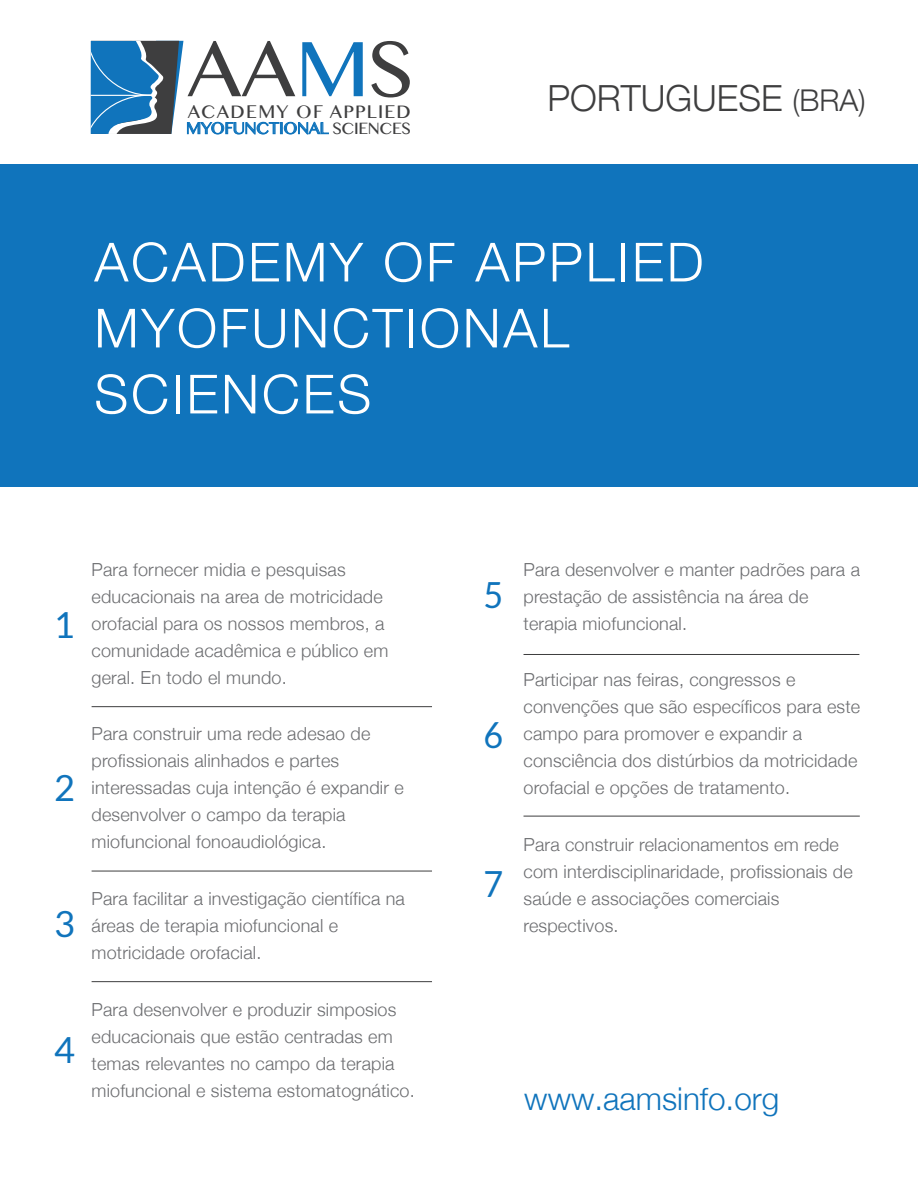
<style>
.page{position:relative;width:918px;height:1188px;background:#fff}
.page>*{position:absolute;margin:0;border:0;box-sizing:border-box;transform-origin:0 0}
.t1{font:300 54px/66px "Helvetica Neue";letter-spacing:.05em;color:#fff}
.t2{font:300 36px "Helvetica Neue";color:#3e3e3f}
.t3{font:36px "Lato";color:#1074bc}
.t4{font:36px "Lato";color:#1074bc;scale:.95 1}
.t5{font:300 31.5px "Helvetica Neue";color:#1074bc}
.t6{font:18.45px "Myanmar MN";letter-spacing:.07em;color:#3e3e3f}
.t7{font:300 18px/27px "Helvetica Neue";letter-spacing:.01em;color:#6c6d70}
.t8{font:16.35px "Myanmar MN";letter-spacing:-.02em;color:#1074bc}
.s1{color:#3e3e3f}
.s2{font-size:30px}
</style>
<div class="page">
<div style="left:0;top:164px;width:918px;height:323px;background:#1074bc"></div>
<svg style="left:91px;top:41px;width:272px;height:94px"></svg>
<svg style="left:371px;top:41px;width:39px;height:56px"></svg>
<hr style="left:92px;top:706px;width:340px;height:1px;background:#3e3e3f">
<hr style="left:524px;top:654px;width:335px;height:1px;background:#3e3e3f">
<hr style="left:524px;top:816px;width:336px;height:1px;background:#3e3e3f">
<hr style="left:92px;top:871px;width:340px;height:1px;background:#3e3e3f">
<hr style="left:92px;top:981px;width:340px;height:1px;background:#3e3e3f">
<p class="t6" style="left:188px;top:100px;width:225px">ACADEMY OF APPLIED</p>
<p class="t8" style="left:186px;top:119px;width:226px">MYOFUNCTIONAL <span class="s1">SCIENCES</span></p>
<h2 class="t2" style="left:547px;top:70px;width:320px">PORTUGUESE <span class="s2">(BRA)</span></h2>
<h1 class="t1" style="left:94px;top:225px;width:611px">ACADEMY OF APPLIED<br>MYOFUNCTIONAL<br>SCIENCES</h1>
<h2 class="t3" style="left:54px;top:605px;width:22px">1</h2>
<h2 class="t3" style="left:54px;top:768px;width:22px">2</h2>
<h2 class="t3" style="left:54px;top:904px;width:22px">3</h2>
<p class="t7" style="left:92px;top:555px;width:298px">Para fornecer midia e pesquisas educacionais na area de motricidade orofacial para os nossos membros, a comunidade acadêmica e público em geral. En todo el mundo.</p>
<p class="t7" style="left:92px;top:719px;width:314px">Para construir uma rede adesao de profissionais alinhados e partes interessadas cuja intenção é expandir e desenvolver o campo da terapia miofuncional fonoaudiológica.</p>
<p class="t7" style="left:92px;top:884px;width:315px">Para facilitar a investigação científica na áreas de terapia miofuncional e motricidade orofacial.</p>
<h2 class="t3" style="left:54px;top:1030px;width:22px">4</h2>
<p class="t7" style="left:92px;top:995px;width:325px">Para desenvolver e produzir simposios educacionais que estão centradas em temas relevantes no campo da terapia miofuncional e sistema estomatognático.</p>
<h2 class="t4" style="left:484px;top:575px;width:22px">5</h2>
<h2 class="t4" style="left:484px;top:715px;width:22px">6</h2>
<h2 class="t4" style="left:484px;top:864px;width:22px">7</h2>
<p class="t7" style="left:524px;top:554px;width:338px">Para desenvolver e manter padrões para a prestação de assistência na área de terapia miofuncional.</p>
<p class="t7" style="left:524px;top:665px;width:338px">Participar nas feiras, congressos e convenções que são específicos para este campo para promover e expandir a consciência dos distúrbios da motricidade orofacial e opções de tratamento.</p>
<p class="t7" style="left:524px;top:830px;width:331px">Para construir relacionamentos em rede com interdisciplinaridade, profissionais de saúde e associações comerciais respectivos.</p>
<h3 class="t5" style="left:524px;top:1073px;width:256px">www.aamsinfo.org</h3>
</div>
